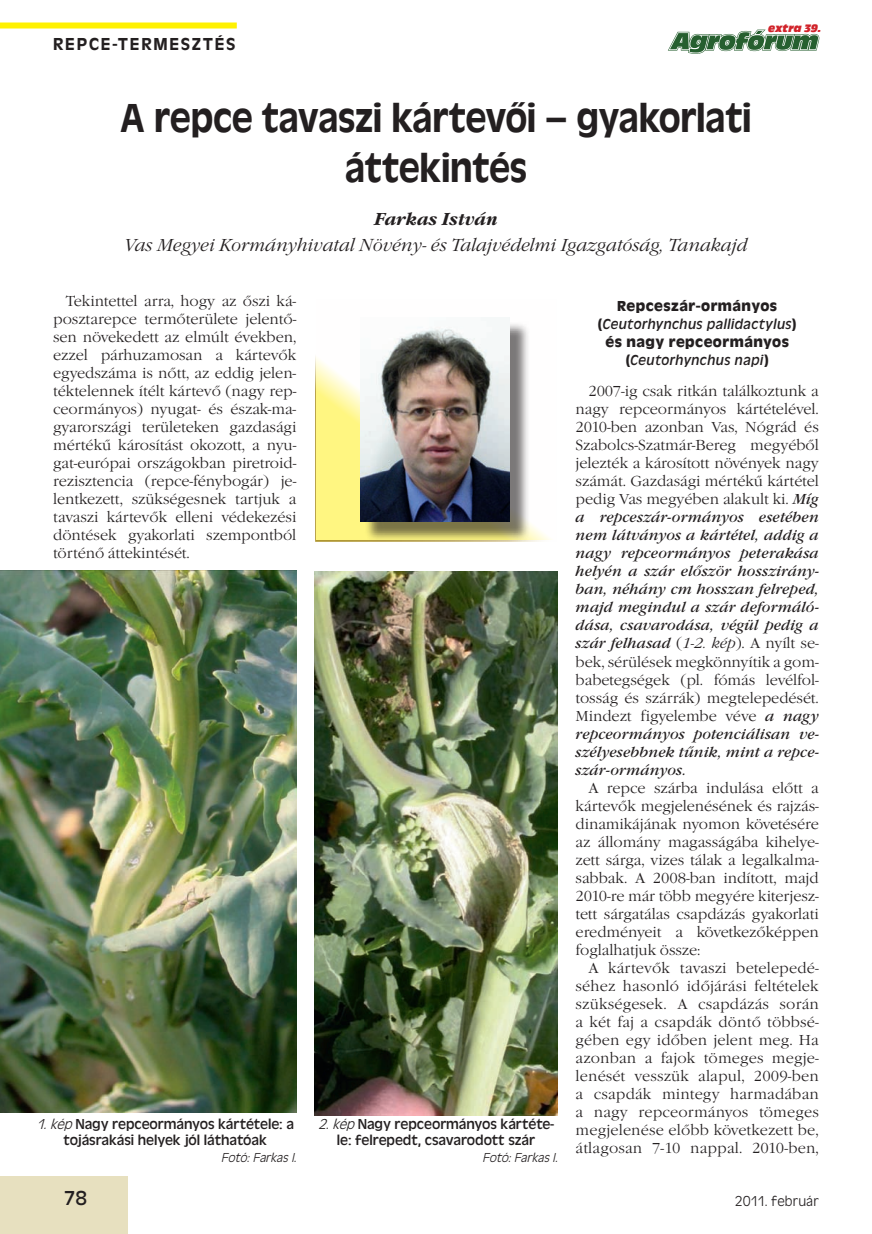
<style>
.page{position:relative;width:872px;height:1234px;background:#fff}
.page>*{position:absolute;margin:0;border:0;box-sizing:border-box;transform-origin:0 0}
.t1{font:500 42px/50.4px "Antique Oli TCE";letter-spacing:-.01em;color:#231f20;text-align:center;scale:.9 1}
.t2{font:21px "Antique Oli TCE";color:#231f20}
.t3{font:18px "Garamond Itc TCE Ligh Ital";letter-spacing:-.005em;color:#231f20}
.t4{font:500 18px "Antique Oli TCE";letter-spacing:.095em;color:#231f20}
.t5{font:italic 700 18px "Garamond Itc TCE";letter-spacing:-.005em;color:#231f20}
.t6{font:15px/18px "Garamond Itc TCE Ligh";letter-spacing:-.005em;color:#231f20;text-align:justify}
.t7{font:italic 15px/18px "Garamond Itc TCE";letter-spacing:.005em;color:#231f20;text-align:justify}
.t8{font:15px/16.5px "Antique Oli TCE";letter-spacing:-.005em;color:#231f20;text-align:center}
.t9{font:italic 15px/18px "Antique Oli TCE";letter-spacing:.03em;color:#231f20;text-align:center}
.t10{font:15px "Antique Oli TCE Ligh";letter-spacing:.005em;color:#231f20}
.t11{font:italic 13.5px "Antique Oli TCE Ligh";color:#231f20}
.t12{font:11.25px "Antique Oli TCE Comp Ital";letter-spacing:.005em;color:#d1232a;scale:.94 1}
.s1{font-weight:700;font-style:normal}
.s2{font-family:"Garamond Itc TCE";font-style:italic}
.s3{font-family:"Garamond Itc TCE Ligh";font-style:normal}
.s4{font-family:"Garamond Itc TCE Ligh Ital";font-style:normal}
.s5{font-family:"Antique Oli TCE Ligh";font-style:italic}
</style>
<div class="page">
<svg style="left:668px;top:30px;width:151px;height:24px"></svg>
<div style="left:0;top:1176px;width:128px;height:57px;background:#e7e0bf"></div>
<div style="left:0;top:22px;width:237px;height:6px;background:#fff101"></div>
<svg style="left:315px;top:356px;width:236px;height:185px;fill:#fff689"></svg>
<div style="left:365px;top:321px;width:165px;height:220px;background:#231f20;opacity:.6"></div>
<img style="left:361px;top:317px;width:149px;height:204px">
<img style="left:0;top:570px;width:296px;height:542px">
<img style="left:314px;top:571px;width:243px;height:543px">
<p class="t4" style="left:53px;top:34px;width:184px">Repce-termesztés</p>
<p class="t12" style="left:768px;top:22px;width:58px">extra 39.</p>
<h1 class="t1" style="left:120px;top:93px;width:703px">A repce tavaszi kártevői – gyakorlati áttekintés</h1>
<p class="t5" style="left:374px;top:208px;width:125px">Farkas István</p>
<p class="t3" style="left:124px;top:235px;width:624px">Vas Megyei Kormányhivatal Növény- és Talajvédelmi Igazgatóság, Tanakajd</p>
<p class="t6" style="left:53px;top:292px;width:245px;text-indent:13px">Tekintettel arra, hogy az őszi ká&shy;posztarepce termőterülete jelentő&shy;sen növekedett az elmúlt években, ezzel párhuzamosan a kártevők egyedszáma is nőtt, az eddig jelen&shy;téktelennek ítélt kártevő (nagy rep&shy;ceormányos) nyugat- és észak-ma&shy;gyarországi területeken gazdasági mértékű károsítást okozott, a nyu&shy;gat-európai országokban piretroid&shy;rezisztencia (repce-fénybogár) je&shy;lentkezett, szükségesnek tartjuk a tavaszi kártevők elleni védekezési döntések gyakorlati szempontból történő áttekintését.</p>
<p class="t9" style="left:598px;top:297px;width:200px"><span class="s1">Repceszár-ormányos (</span>Ceutorhynchus pallidactylus<span class="s1">) és nagy repceormányos (</span>Ceutorhynchus napi<span class="s1">)</span></p>
<p class="t6" style="left:575px;top:382px;width:245px;text-indent:13px">2007-ig csak ritkán találkoztunk a nagy repceormányos kártételével.<br>2010-ben azonban Vas, Nógrád és Szabolcs-Szatmár-Bereg megyéből jelezték a károsított növények nagy számát. Gazdasági mértékű kártétel pedig Vas megyében alakult ki. <span class="s2">Míg</span></p>
<p class="t7" style="left:575px;top:508px;width:245px">a repceszár-ormányos esetében nem látványos a kártétel, addig a nagy repceormányos peterakása helyén a szár először hosszirány&shy;ban, néhány cm hosszan felreped, majd megindul a szár deformáló&shy;dása, csavarodása, végül pedig a szár felhasad <span class="s3">(</span><span class="s4">1-2. kép</span><span class="s3">). A nyílt se-</span></p>
<p class="t6" style="left:575px;top:652px;width:245px">bek, sérülések megkönnyítik a gom&shy;babetegségek (pl. fómás levélfol&shy;tosság és szárrák) megtelepedését.<br>Mindezt figyelembe véve <span class="s2">a nagy</span></p>
<p class="t7" style="left:575px;top:724px;width:245px">repceormányos potenciálisan ve&shy;szélyesebbnek tűnik, mint a repce&shy;szár-ormányos.</p>
<p class="t6" style="left:575px;top:778px;width:245px;text-indent:13px">A repce szárba indulása előtt a kártevők megjelenésének és rajzás&shy;dinamikájának nyomon követésére az állomány magasságába kihelye&shy;zett sárga, vizes tálak a legalkalma&shy;sabbak. A 2008-ban indított, majd 2010-re már több megyére kiterjesz&shy;tett sárgatálas csapdázás gyakorlati eredményeit a következőképpen foglalhatjuk össze:</p>
<p class="t6" style="left:575px;top:958px;width:245px;text-indent:13px">A kártevők tavaszi betelepedé&shy;séhez hasonló időjárási feltételek szükségesek. A csapdázás során a két faj a csapdák döntő többsé&shy;gében egy időben jelent meg. Ha azonban a fajok tömeges megje&shy;lenését vesszük alapul, 2009-ben a csapdák mintegy harmadában a nagy repceormányos tömeges megjelenése előbb következett be, átlagosan 7-10 nappal. 2010-ben,</p>
<p class="t8" style="left:318px;top:1115px;width:237px"><span class="s5">2.kép</span>Nagy repceormányos kártéte&shy;le: felrepedt, csavarodott szár</p>
<p class="t11" style="left:482px;top:1149px;width:80px">Fotó:FarkasI.</p>
<p class="t8" style="left:36px;top:1115px;width:259px"><span class="s5">1.kép</span>Nagy repceormányos kártétele: a tojásrakási helyek jól láthatóak</p>
<p class="t11" style="left:221px;top:1150px;width:80px">Fotó:FarkasI.</p>
<h2 class="t2" style="left:64px;top:1186px;width:25px">78</h2>
<p class="t10" style="left:735px;top:1192px;width:85px">2011. február</p>
</div>
